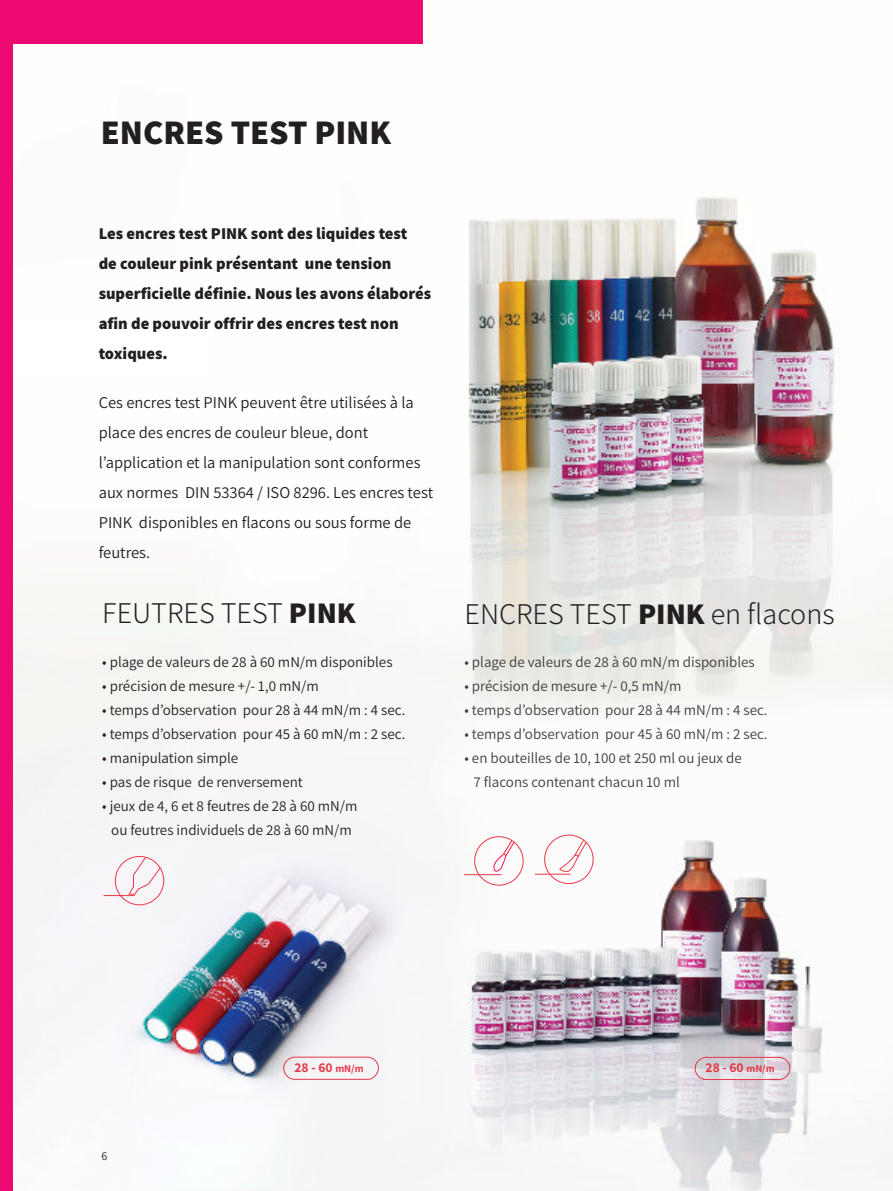
<style>
.page{position:relative;width:893px;height:1191px;background:#fff}
.page>*{position:absolute;margin:0;border:0;box-sizing:border-box;transform-origin:0 0}
.t1{font:800 34.5px "Assistant";color:#231f20}
.t2{font:300 30px "Assistant";color:#231f20}
.t3{font:16.5px/30px "Assistant";color:#231f20}
.t4{font:800 16.5px/30px "Assistant";color:#231f20}
.t5{font:15px/24px "Assistant";color:#231f20;text-align:center}
.t6{font:15px/24px "Assistant";color:rgb(35 31 32/.87)}
.t7{font:700 13.5px "Assistant";color:#e83546}
.t8{font:12px "Assistant";color:#231f20}
.s1{font-weight:800}
.s2{font-size:10.5px}
</style>
<div class="page">
<img style="left:13px;top:43px;width:880px;height:1148px">
<div style="left:0;top:0;width:13px;height:1191px;background:#ed0a70"></div>
<svg style="left:283px;top:1056px;width:96px;height:23px"></svg>
<svg style="left:695px;top:1056px;width:95px;height:24px;background:#d9c6ce"></svg>
<svg style="left:103px;top:855px;width:62px;height:50px"></svg>
<hr style="left:464px;top:874px;width:37px;height:1px;background:#ef3745">
<div style="left:474px;top:836px;width:50px;height:49px;border:1px solid #ef3745;border-radius:50%"></div>
<svg style="left:492px;top:836px;width:31px;height:35px"></svg>
<hr style="left:535px;top:873px;width:35px;height:1px;background:#ef3745">
<svg style="left:558px;top:835px;width:35px;height:37px"></svg>
<div style="left:544px;top:834px;width:50px;height:50px;border:1px solid #ef3745;border-radius:50%"></div>
<div style="left:0;top:0;width:423px;height:43px;background:#ed0a70"></div>
<h1 class="t1" style="left:101px;top:118px;width:292px">ENCRES TEST PINK</h1>
<p class="t4" style="left:99px;top:219px;width:334px">Les encres test PINK sont des liquides test<br>de couleur pink présentant une tension superficielle définie. Nous les avons élaborés afin de pouvoir offrir des encres test non toxiques.</p>
<p class="t3" style="left:99px;top:389px;width:336px">Ces encres test PINK peuvent être utilisées à la place des encres de couleur bleue, dont l’application et la manipulation sont conformes aux normes DIN 53364 / ISO 8296. Les encres test PINK disponibles en flacons ou sous forme de feutres.</p>
<h2 class="t2" style="left:102px;top:600px;width:255px">FEUTRES TEST <span class="s1">PINK</span></h2>
<p class="t5" style="left:102px;top:651px;width:292px">• plage de valeurs de 28 à 60 mN/m disponibles</p>
<p class="t5" style="left:102px;top:675px;width:218px">• précision de mesure +/- 1,0 mN/m</p>
<p class="t5" style="left:102px;top:699px;width:305px">• temps d’observation pour 28 à 44 mN/m : 4 sec.</p>
<p class="t5" style="left:102px;top:723px;width:305px">• temps d’observation pour 45 à 60 mN/m : 2 sec.</p>
<p class="t5" style="left:102px;top:747px;width:138px">• manipulation simple</p>
<p class="t5" style="left:102px;top:771px;width:202px">• pas de risque de renversement</p>
<p class="t5" style="left:102px;top:795px;width:257px">• jeux de 4, 6 et 8 feutres de 28 à 60 mN/m ou feutres individuels de 28 à 60 mN/m</p>
<h2 class="t2" style="left:464px;top:601px;width:372px">ENCRES TEST <span class="s1">PINK</span> en flacons</h2>
<p class="t6" style="left:464px;top:651px;width:292px">• plage de valeurs de 28 à 60 mN/m disponibles</p>
<p class="t6" style="left:464px;top:675px;width:219px">• précision de mesure +/- 0,5 mN/m</p>
<p class="t6" style="left:464px;top:699px;width:305px">• temps d’observation pour 28 à 44 mN/m : 4 sec.</p>
<p class="t6" style="left:464px;top:723px;width:305px">• temps d’observation pour 45 à 60 mN/m : 2 sec.</p>
<p class="t6" style="left:473px;top:747px;width:270px;text-indent:-9px">• en bouteilles de 10, 100 et 250 ml ou jeux de<br>7 flacons contenant chacun 10 ml</p>
<p class="t8" style="left:101px;top:1151px;width:7px">6</p>
<p class="t7" style="left:295px;top:1062px;width:71px">28 - 60 <span class="s2">mN/m</span></p>
<p class="t7" style="left:706px;top:1062px;width:71px">28 - 60 <span class="s2">mN/m</span></p>
</div>
